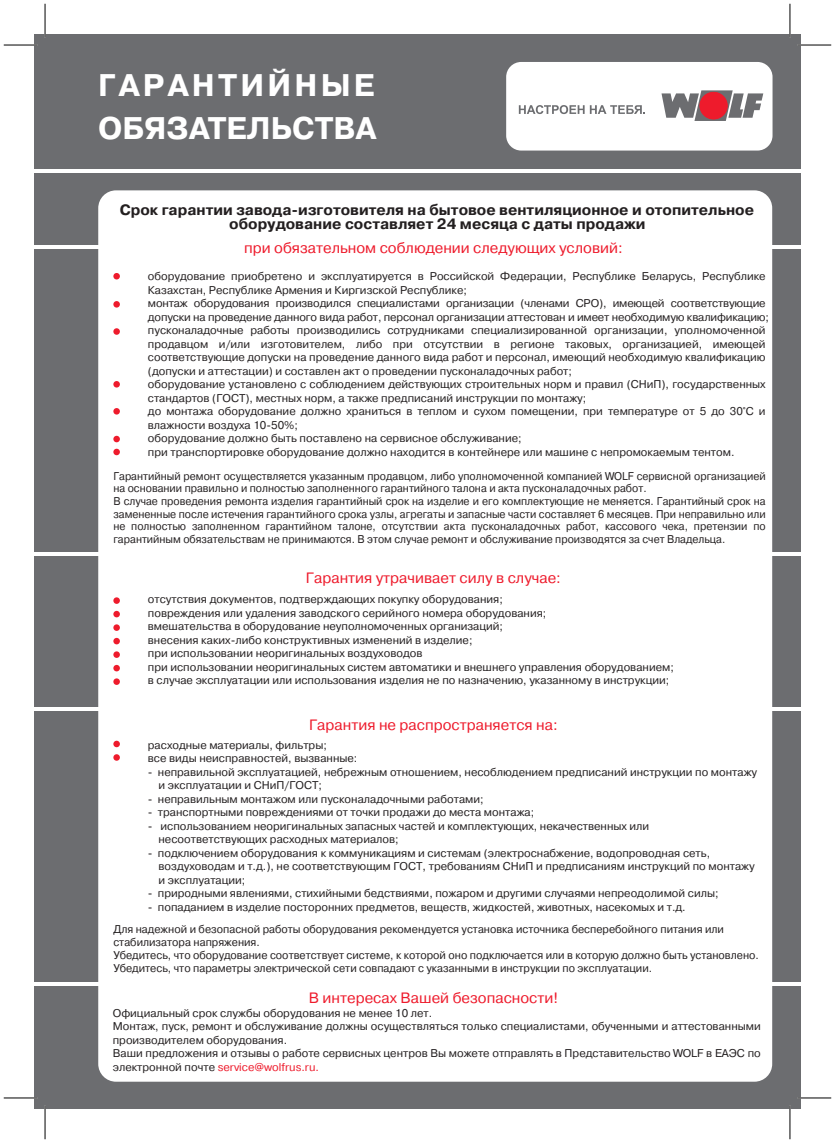
<style>
.page{position:relative;width:835px;height:1143px;background:#fff}
.page>*{position:absolute;margin:0;border:0;box-sizing:border-box;transform-origin:0 0}
.t1{font:700 31.25px/42.5px "Pragmatica";color:#fff}
.t2{font:15px "Pragmatica";color:#ee1b2c}
.t3{font:700 15px/14.6px "Pragmatica";color:#231f20;text-align:center}
.t4{font:11.25px/13.5px "Pragmatica";color:#231f20}
.t5{font:11.25px/12.8px "Pragmatica";color:#231f20;scale:.94 1}
.t6{font:11.25px/13px "Pragmatica";color:#231f20;scale:.96 1}
.s1{color:#ee1b2c}
</style>
<div class="page">
<div style="left:34px;top:34px;width:766px;height:1074px;background:#6c6d70"></div>
<div style="left:506px;top:62px;width:266px;height:88px;background:#fff;border-radius:15px"></div>
<hr style="left:34px;top:169px;width:766px;height:4px;background:#fff">
<div style="left:98px;top:190px;width:673px;height:891px;background:#fff;border-radius:18px"></div>
<svg style="left:113px;top:273px;width:7px;height:6px"></svg>
<svg style="left:113px;top:301px;width:7px;height:6px"></svg>
<svg style="left:113px;top:328px;width:7px;height:7px"></svg>
<svg style="left:113px;top:381px;width:7px;height:6px"></svg>
<svg style="left:113px;top:408px;width:7px;height:6px"></svg>
<svg style="left:113px;top:436px;width:7px;height:6px"></svg>
<svg style="left:113px;top:448px;width:7px;height:7px"></svg>
<hr style="left:762px;top:245px;width:38px;height:4px;background:#fff">
<hr style="left:34px;top:245px;width:66px;height:4px;background:#fff">
<hr style="left:762px;top:552px;width:38px;height:4px;background:#fff">
<hr style="left:34px;top:552px;width:66px;height:4px;background:#fff">
<hr style="left:762px;top:707px;width:38px;height:3px;background:#fff">
<hr style="left:34px;top:707px;width:66px;height:3px;background:#fff">
<hr style="left:762px;top:982px;width:38px;height:4px;background:#fff">
<hr style="left:34px;top:982px;width:66px;height:4px;background:#fff">
<hr style="left:4px;top:44px;width:33px;height:2px;background:#fff">
<hr style="left:797px;top:44px;width:33px;height:2px;background:#fff">
<hr style="left:44px;top:4px;width:2px;height:33px;background:#fff">
<hr style="left:44px;top:1105px;width:2px;height:34px;background:#fff">
<hr style="left:788px;top:4px;width:2px;height:33px;background:#fff">
<hr style="left:788px;top:1105px;width:2px;height:34px;background:#fff">
<hr style="left:4px;top:45px;width:33px;height:1px;background:#000">
<hr style="left:797px;top:45px;width:33px;height:1px;background:#000">
<hr style="left:4px;top:1097px;width:33px;height:1px;background:#000">
<hr style="left:797px;top:1097px;width:33px;height:1px;background:#000">
<hr style="left:45px;top:4px;width:1px;height:33px;background:#000">
<hr style="left:45px;top:1105px;width:1px;height:34px;background:#000">
<hr style="left:789px;top:4px;width:1px;height:33px;background:#000">
<hr style="left:789px;top:1105px;width:1px;height:34px;background:#000">
<svg style="left:113px;top:597px;width:7px;height:7px"></svg>
<svg style="left:113px;top:611px;width:7px;height:6px"></svg>
<svg style="left:113px;top:624px;width:7px;height:7px"></svg>
<svg style="left:113px;top:638px;width:7px;height:6px"></svg>
<svg style="left:113px;top:651px;width:7px;height:7px"></svg>
<svg style="left:113px;top:665px;width:7px;height:6px"></svg>
<svg style="left:113px;top:678px;width:7px;height:7px"></svg>
<svg style="left:113px;top:740px;width:7px;height:7px"></svg>
<svg style="left:113px;top:754px;width:7px;height:6px"></svg>
<svg style="left:661px;top:90px;width:101px;height:31px"></svg>
<div style="left:699px;top:92px;width:28px;height:27px;background:#ee1b2c;border-radius:50%"></div>
<svg style="left:518px;top:105px;width:127px;height:9px"></svg>
<h1 class="t1" style="left:98px;top:64px;width:279px">ГАРАНТИЙНЫЕ<br>ОБЯЗАТЕЛЬСТВА</h1>
<h2 class="t3" style="left:120px;top:202px;width:635px">Срок гарантии завода-изготовителя на бытовое вентиляционное и отопительное оборудование составляет 24 месяца с даты продажи</h2>
<h2 class="t2" style="left:244px;top:239px;width:380px">при обязательном соблюдении следующих условий:</h2>
<p class="t4" style="left:148px;top:269px;width:622px">оборудование приобретено и эксплуатируется в Российской Федерации, Республике Беларусь, Республике Казахстан, Республике Армения и Киргизской Республике;<br>монтаж оборудования производился специалистами организации (членами СРО), имеющей соответствующие допуски на проведение данного вида работ, персонал организации аттестован и имеет необходимую квалификацию; пусконаладочные работы производились сотрудниками специализированной организации, уполномоченной продавцом и/или изготовителем, либо при отсутствии в регионе таковых, организацией, имеющей соответствующие допуски на проведение данного вида работ и персонал, имеющий необходимую квалификацию (допуски и аттестации) и составлен акт о проведении пусконаладочных работ;<br>оборудование установлено с соблюдением действующих строительных норм и правил (СНиП), государственных стандартов (ГОСТ), местных норм, а также предписаний инструкции по монтажу;<br>до монтажа оборудование должно храниться в теплом и сухом помещении, при температуре от 5 до 30°С и влажности воздуха 10-50%;<br>оборудование должно быть поставлено на сервисное обслуживание;<br>при транспортировке оборудование должно находится в контейнере или машине с непромокаемым тентом.</p>
<p class="t5" style="left:113px;top:469px;width:695px">Гарантийный ремонт осуществляется указанным продавцом, либо уполномоченной компанией WOLF сервисной организацией на основании правильно и полностью заполненного гарантийного талона и акта пусконаладочных работ.<br>В случае проведения ремонта изделия гарантийный срок на изделие и его комплектующие не меняется. Гарантийный срок на замененные после истечения гарантийного срока узлы, агрегаты и запасные части составляет 6 месяцев. При неправильно или не полностью заполненном гарантийном талоне, отсутствии акта пусконаладочных работ, кассового чека, претензии по гарантийным обязательствам не принимаются. В этом случае ремонт и обслуживание производятся за счет Владельца.</p>
<h2 class="t2" style="left:306px;top:569px;width:256px">Гарантия утрачивает силу в случае:</h2>
<p class="t4" style="left:148px;top:592px;width:527px">отсутствия документов, подтверждающих покупку оборудования;<br>повреждения или удаления заводского серийного номера оборудования;<br>вмешательства в оборудование неуполномоченных организаций;<br>внесения каких-либо конструктивных изменений в изделие;<br>при использовании неоригинальных воздуховодов<br>при использовании неоригинальных систем автоматики и внешнего управления оборудованием; в случае эксплуатации или использования изделия не по назначению, указанному в инструкции;</p>
<h2 class="t2" style="left:309px;top:715px;width:250px">Гарантия не распространяется на:</h2>
<p class="t4" style="left:148px;top:738px;width:211px">расходные материалы, фильтры;<br>все виды неисправностей, вызванные:</p>
<p class="t4" style="left:158px;top:765px;width:600px;text-indent:-11px">- неправильной эксплуатацией, небрежным отношением, несоблюдением предписаний инструкции по монтажу и эксплуатации и СНиП/ГОСТ;</p>
<p class="t4" style="left:148px;top:792px;width:337px">- неправильным монтажом или пусконаладочными работами;</p>
<p class="t4" style="left:148px;top:805px;width:388px">- транспортными повреждениями от точки продажи до места монтажа;</p>
<p class="t4" style="left:158px;top:819px;width:492px;text-indent:-11px">- использованием неоригинальных запасных частей и комплектующих, некачественных или несоответствующих расходных материалов;</p>
<p class="t4" style="left:158px;top:846px;width:597px;text-indent:-11px">- подключением оборудования к коммуникациям и системам (электроснабжение, водопроводная сеть, воздуховодам и т.д.), не соответствующим ГОСТ, требованиям СНиП и предписаниям инструкций по монтажу и эксплуатации;</p>
<p class="t4" style="left:148px;top:886px;width:572px">- природными явлениями, стихийными бедствиями, пожаром и другими случаями непреодолимой силы;</p>
<p class="t4" style="left:113px;top:896px;width:611px;line-height:22px;text-align:center">- попаданием в изделие посторонних предметов, веществ, жидкостей, животных, насекомых и т.д.<br>Для надежной и безопасной работы оборудования рекомендуется установка источника бесперебойного питания или</p>
<p class="t6" style="left:113px;top:935px;width:673px">стабилизатора напряжения.<br>Убедитесь, что оборудование соответствует системе, к которой оно подключается или в которую должно быть установлено.<br>Убедитесь, что параметры электрической сети совпадают с указанными в инструкции по эксплуатации.</p>
<h2 class="t2" style="left:308px;top:988px;width:251px">В интересах Вашей безопасности!</h2>
<p class="t4" style="left:113px;top:1006px;width:649px">Официальный срок службы оборудования не менее 10 лет.<br>Монтаж, пуск, ремонт и обслуживание должны осуществляться только специалистами, обученными и аттестованными производителем оборудования.<br>Ваши предложения и отзывы о работе сервисных центров Вы можете отправлять в Представительство WOLF в ЕАЭС по электронной почте <span class="s1">service@wolfrus.ru.</span></p>
</div>
